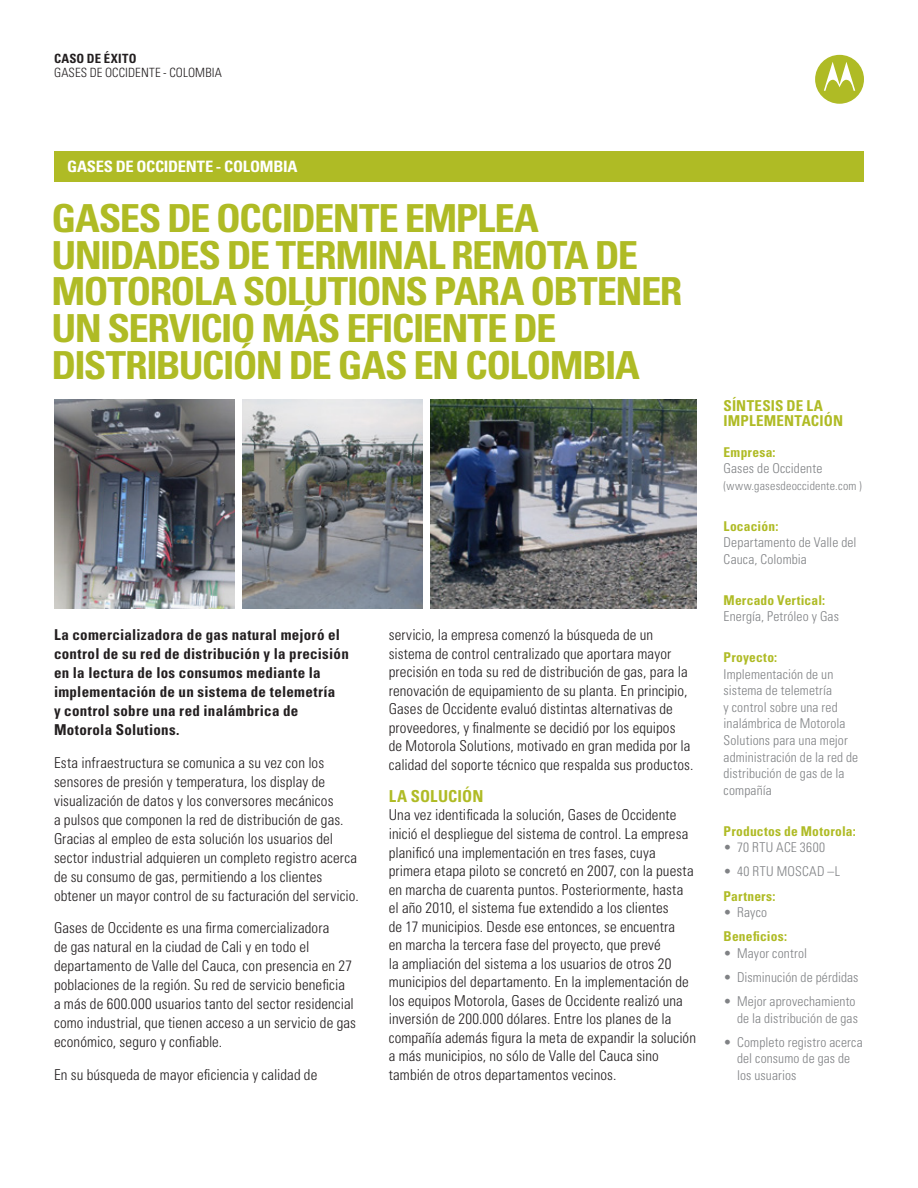
<style>
.page{position:relative;width:918px;height:1188px;background:#fff}
.page>*{position:absolute;margin:0;border:0;box-sizing:border-box;transform-origin:0 0}
.t1{font:700 condensed 38.7px/36.6px "Univers LT Std";letter-spacing:-.035em;color:#afbb25;scale:1.05 1}
.t2{font:700 condensed 16.5px "Univers LT Std";letter-spacing:.01em;color:#afbb25}
.t3{font:700 condensed 15.6px "Univers LT Std";letter-spacing:-.015em;color:#fff;scale:1.05 1}
.t4{font:300 condensed 15px/18.6px "Univers LT Std";letter-spacing:.005em;color:#231f20}
.t5{font:700 condensed 15px/19px "Univers LT Std";letter-spacing:.02em;color:#231f20}
.t6{font:700 condensed 15px/15.9px "Univers LT Std";letter-spacing:.01em;color:#afbb25}
.t7{font:300 condensed 13.5px/16.6px "Univers LT Std";letter-spacing:.01em;color:#808285}
.t8{font:700 condensed 13.5px "Univers LT Std";letter-spacing:.015em;color:#afbb25}
.t9{font:300 condensed 12.75px "Univers LT Std";letter-spacing:.01em;color:#231f20}
.t10{font:700 condensed 12.75px "Univers LT Std";letter-spacing:.02em;color:#231f20}
.t11{font:300 condensed 12px "Univers LT Std";letter-spacing:.02em;color:#808285}
.s1{font-weight:700;color:#afbb25}
</style>
<div class="page">
<div style="left:815px;top:55px;width:49px;height:49px;background:#afbb25;border-radius:50%"></div>
<svg style="left:824px;top:62px;width:31px;height:29px"></svg>
<img style="left:54px;top:400px;width:180px;height:208px">
<img style="left:431px;top:400px;width:266px;height:208px">
<img style="left:242px;top:400px;width:181px;height:208px">
<div style="left:54px;top:151px;width:810px;height:31px;background:#afbb25"></div>
<p class="t10" style="left:54px;top:51px;width:84px">CASO DE ÉXITO</p>
<p class="t9" style="left:54px;top:65px;width:169px">GASES DE OCCIDENTE - COLOMBIA</p>
<p class="t3" style="left:67px;top:157px;width:221px">GASES DE OCCIDENTE - COLOMBIA</p>
<p class="t1" style="left:51px;top:200px;width:603px">GASES DE OCCIDENTE EMPLEA<br>UNIDADES DE TERMINAL REMOTA DE<br>MOTOROLA SOLUTIONS PARA OBTENER<br>UN SERVICIO MÁS EFICIENTE DE<br>DISTRIBUCIÓN DE GAS EN COLOMBIA</p>
<p class="t5" style="left:54px;top:625px;width:296px">La comercializadora de gas natural mejoró el control de su red de distribución y la precisión en la lectura de los consumos mediante la implementación de un sistema de telemetría<br>y control sobre una red inalámbrica de Motorola Solutions.</p>
<p class="t4" style="left:54px;top:753px;width:306px;line-height:19px">Esta infraestructura se comunica a su vez con los sensores de presión y temperatura, los display de visualización de datos y los conversores mecánicos<br>a pulsos que componen la red de distribución de gas.<br>Gracias al empleo de esta solución los usuarios del sector industrial adquieren un completo registro acerca de su consumo de gas, permitiendo a los clientes obtener un mayor control de su facturación del servicio.</p>
<p class="t4" style="left:54px;top:919px;width:303px;line-height:19px">Gases de Occidente es una firma comercializadora<br>de gas natural en la ciudad de Cali y en todo el departamento de Valle del Cauca, con presencia en 27 poblaciones de la región. Su red de servicio beneficia<br>a más de 600.000 usuarios tanto del sector residencial como industrial, que tienen acceso a un servicio de gas económico, seguro y confiable.</p>
<p class="t4" style="left:54px;top:1065px;width:265px">En su búsqueda de mayor eficiencia y calidad de</p>
<p class="t4" style="left:389px;top:626px;width:306px">servicio, la empresa comenzó la búsqueda de un sistema de control centralizado que aportara mayor precisión en toda su red de distribución de gas, para la renovación de equipamiento de su planta. En principio, Gases de Occidente evaluó distintas alternativas de proveedores, y finalmente se decidió por los equipos<br>de Motorola Solutions, motivado en gran medida por la calidad del soporte técnico que respalda sus productos.</p>
<p class="t2" style="left:389px;top:786px;width:96px">LA SOLUCIÓN</p>
<p class="t4" style="left:389px;top:806px;width:309px">Una vez identificada la solución, Gases de Occidente inició el despliegue del sistema de control. La empresa planificó una implementación en tres fases, cuya primera etapa piloto se concretó en 2007, con la puesta en marcha de cuarenta puntos. Posteriormente, hasta el año 2010, el sistema fue extendido a los clientes<br>de 17 municipios. Desde ese entonces, se encuentra<br>en marcha la tercera fase del proyecto, que prevé<br>la ampliación del sistema a los usuarios de otros 20 municipios del departamento. En la implementación de los equipos Motorola, Gases de Occidente realizó una inversión de 200.000 dólares. Entre los planes de la compañía además figura la meta de expandir la solución a más municipios, no sólo de Valle del Cauca sino también de otros departamentos vecinos.</p>
<p class="t6" style="left:724px;top:397px;width:121px">SÍNTESIS DE LA<br>IMPLEMENTACIÓN</p>
<p class="t7" style="left:724px;top:444px;width:100px"><span class="s1">Empresa:<br></span>Gases de Occidente</p>
<p class="t11" style="left:724px;top:478px;width:140px">(www.gasesdeoccidente.com )</p>
<p class="t7" style="left:724px;top:518px;width:134px"><span class="s1">Locación:<br></span>Departamento de Valle del<br>Cauca, Colombia</p>
<p class="t7" style="left:724px;top:591px;width:117px"><span class="s1">Mercado Vertical:<br></span>Energía, Petróleo y Gas</p>
<p class="t7" style="left:724px;top:649px;width:136px"><span class="s1">Proyecto:<br></span>Implementación de un sistema de telemetría<br>y control sobre una red inalámbrica de Motorola<br>Solutions para una mejor administración de la red de distribución de gas de la compañía</p>
<p class="t8" style="left:724px;top:823px;width:134px">Productos de Motorola:</p>
<p class="t7" style="left:724px;top:839px;width:103px">• 70 RTU ACE 3600</p>
<p class="t7" style="left:724px;top:863px;width:118px">• 40 RTU MOSCAD –L</p>
<p class="t8" style="left:724px;top:887px;width:53px">Partners:</p>
<p class="t7" style="left:724px;top:904px;width:45px">• Rayco</p>
<p class="t8" style="left:724px;top:928px;width:65px">Beneficios:</p>
<p class="t7" style="left:724px;top:945px;width:85px">• Mayor control</p>
<p class="t7" style="left:724px;top:969px;width:136px">• Disminución de pérdidas</p>
<p class="t7" style="left:724px;top:993px;width:136px;text-align:right">• Mejor aprovechamiento de la distribución de gas</p>
<p class="t7" style="left:737px;top:1034px;width:127px;text-indent:-14px">• Completo registro acerca del consumo de gas de los usuarios</p>
</div>
